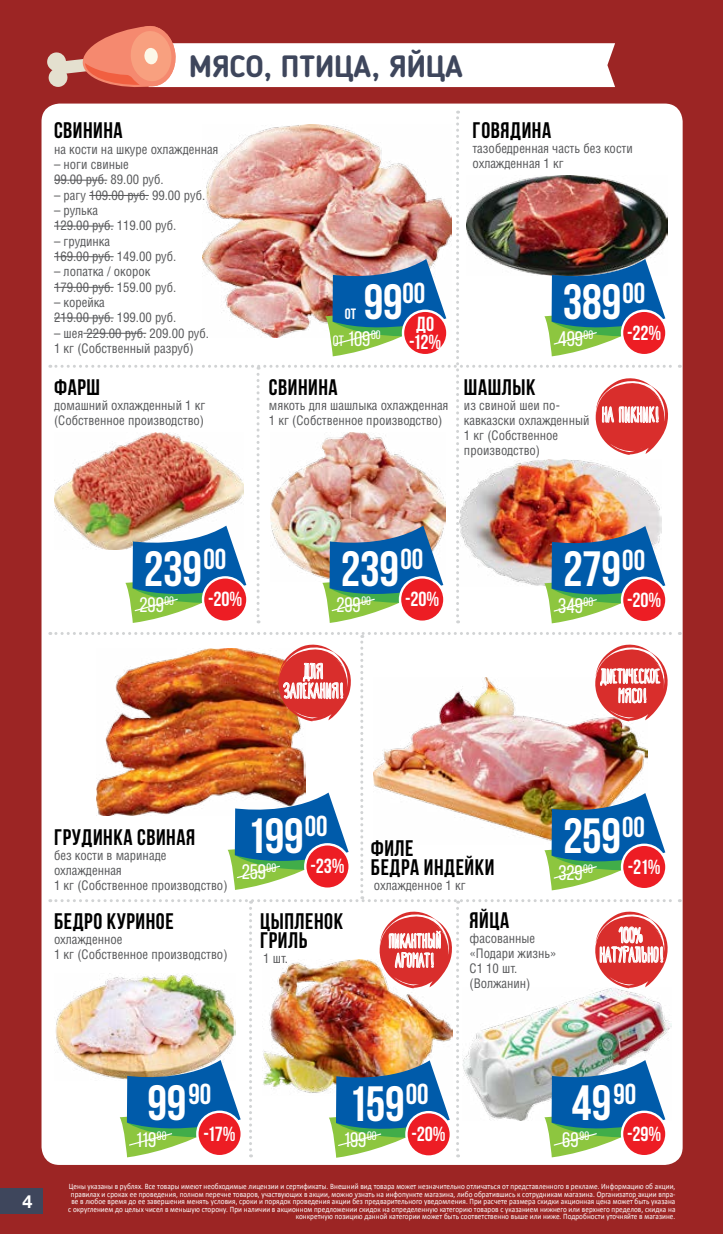
<style>
.page{position:relative;width:723px;height:1234px;background:#fff}
.page>*{position:absolute;margin:0;border:0;box-sizing:border-box;transform-origin:0 0}
.t1{font:700 49.5px "Bebas Neue";letter-spacing:-.005em;color:#fff}
.t2{font:700 30px "Blogger Sans";color:#3e465c}
.t3{font:700 22.5px/19.5px "Bebas Neue";letter-spacing:.025em;color:#000}
.t4{font:21px "Bebas Neue";color:#fff}
.t5{font:condensed 21px/19.5px "Happy Fox";color:#fff;text-align:center}
.t6{font:700 20.4px/18px "Bebas Neue";color:#fff;text-align:center}
.t7{font:condensed 19.5px/19.5px "Happy Fox";color:#fff;text-align:center}
.t8{font:18px "Helvetica 7 Bold";color:#fff}
.t9{font:700 15px "Bebas Neue";color:#fff}
.t10{font:12.75px/15px "AG Letterica Condensed C";color:#58595b}
.t11{font:8.25px/7.5px "Calibri";letter-spacing:.01em;color:#fff;text-align:right;scale:.87 1}
.s1{font-size:15px}
.s2{font-family:"Engine";font-stretch:normal}
</style>
<div class="page">
<div style="left:0;top:0;width:723px;height:1233px;background:#9c2524"></div>
<div style="left:0;top:1187px;width:43px;height:26px;background:#3e465c"></div>
<svg style="left:47px;top:26px;width:568px;height:62px"></svg>
<div style="left:42px;top:103px;width:641px;height:1061px;background:#fff;border-radius:18px"></div>
<img style="left:50px;top:632px;width:630px;height:525px">
<img style="left:50px;top:111px;width:630px;height:512px">
<h2 class="t2" style="left:189px;top:48px;width:275px">МЯСО, ПТИЦА, ЯЙЦА</h2>
<h3 class="t3" style="left:54px;top:121px;width:70px">Свинина</h3>
<h3 class="t10" style="left:54px;top:141px;width:166px">на кости на шкуре охлажденная</h3>
<h3 class="t10" style="left:54px;top:157px;width:111px">– ноги свиные<br>99.00 руб. 89.00 руб.</h3>
<h3 class="t10" style="left:54px;top:187px;width:153px">– рагу 109.00 руб. 99.00 руб.</h3>
<h3 class="t10" style="left:54px;top:202px;width:124px">– рулька<br>129.00 руб. 119.00 руб.</h3>
<h3 class="t10" style="left:54px;top:233px;width:124px">– грудинка<br>169.00 руб. 149.00 руб.</h3>
<h3 class="t10" style="left:54px;top:264px;width:124px">– лопатка / окорок<br>179.00 руб. 159.00 руб.</h3>
<h3 class="t10" style="left:54px;top:294px;width:124px">– корейка<br>219.00 руб. 199.00 руб.</h3>
<h3 class="t10" style="left:54px;top:325px;width:157px">– шея 229.00 руб. 209.00 руб.<br>1 кг (Собственный разруб)</h3>
<h3 class="t3" style="left:472px;top:121px;width:80px">Говядина</h3>
<h3 class="t10" style="left:472px;top:141px;width:162px">тазобедренная часть без кости охлажденная 1 кг</h3>
<h1 class="t1" style="left:364px;top:275px;width:63px">99<sup>00</sup></h1>
<h3 class="t4" style="left:333px;top:327px;width:50px"><span class="s1">От</span> 109<sup>00</sup></h3>
<h3 class="t9" style="left:345px;top:306px;width:13px">От</h3>
<h3 class="t6" style="left:409px;top:314px;width:34px">до -12%</h3>
<h1 class="t1" style="left:563px;top:275px;width:84px">389<sup>00</sup></h1>
<h3 class="t4" style="left:558px;top:327px;width:37px">499<sup>00</sup></h3>
<h3 class="t6" style="left:627px;top:323px;width:36px">-22%</h3>
<h3 class="t3" style="left:54px;top:376px;width:47px">Фарш</h3>
<h3 class="t10" style="left:54px;top:397px;width:153px">домашний охлажденный 1 кг (Собственное производство)</h3>
<h3 class="t3" style="left:269px;top:376px;width:70px">Свинина</h3>
<h3 class="t10" style="left:269px;top:397px;width:181px">мякоть для шашлыка охлажденная<br>1 кг (Собственное производство)</h3>
<h3 class="t3" style="left:464px;top:377px;width:73px">Шашлык</h3>
<h3 class="t10" style="left:464px;top:398px;width:127px">из свиной шеи по&shy;кавказски охлажденный<br>1 кг (Собственное производство)</h3>
<h3 class="t5" style="left:602px;top:403px;width:59px">На пикник!</h3>
<h1 class="t1" style="left:144px;top:541px;width:84px">239<sup>00</sup></h1>
<h3 class="t4" style="left:139px;top:593px;width:36px">299<sup>00</sup></h3>
<h3 class="t6" style="left:208px;top:590px;width:36px">-20%</h3>
<h1 class="t1" style="left:341px;top:541px;width:84px">239<sup>00</sup></h1>
<h3 class="t4" style="left:336px;top:593px;width:36px">299<sup>00</sup></h3>
<h3 class="t6" style="left:405px;top:590px;width:36px">-20%</h3>
<h1 class="t1" style="left:563px;top:542px;width:84px">279<sup>00</sup></h1>
<h3 class="t4" style="left:558px;top:594px;width:37px">349<sup>00</sup></h3>
<h3 class="t6" style="left:627px;top:590px;width:36px">-20%</h3>
<h3 class="t5" style="left:283px;top:660px;width:62px">Для запекания!</h3>
<h3 class="t7" style="left:600px;top:665px;width:61px">Диетическое мясо!</h3>
<h3 class="t3" style="left:54px;top:826px;width:143px">Грудинка свиная</h3>
<h3 class="t10" style="left:54px;top:847px;width:175px">без кости в маринаде охлажденная<br>1 кг (Собственное производство)</h3>
<h3 class="t3" style="left:54px;top:910px;width:121px">Бедро куриное</h3>
<h3 class="t10" style="left:54px;top:931px;width:175px">охлажденное<br>1 кг (Собственное производство)</h3>
<h1 class="t1" style="left:247px;top:808px;width:82px">199<sup>00</sup></h1>
<h3 class="t4" style="left:242px;top:860px;width:36px">259<sup>00</sup></h3>
<h3 class="t6" style="left:310px;top:856px;width:36px">-23%</h3>
<h3 class="t3" style="left:260px;top:910px;width:85px">Цыпленок гриль</h3>
<h3 class="t10" style="left:263px;top:950px;width:26px">1 шт.</h3>
<h3 class="t3" style="left:371px;top:837px;width:125px">Филе<br>бедра индейки</h3>
<h3 class="t10" style="left:374px;top:877px;width:93px">охлажденное 1 кг</h3>
<h1 class="t1" style="left:563px;top:808px;width:83px">259<sup>00</sup></h1>
<h3 class="t4" style="left:558px;top:861px;width:36px">329<sup>00</sup></h3>
<h3 class="t6" style="left:628px;top:857px;width:34px">-21%</h3>
<h3 class="t3" style="left:470px;top:910px;width:41px">Яйца</h3>
<h3 class="t10" style="left:470px;top:930px;width:88px">фасованные «Подари жизнь»<br>С1 10 шт. (Волжанин)</h3>
<h3 class="t7" style="left:388px;top:929px;width:54px">Пикантный аромат!</h3>
<h3 class="t5" style="left:599px;top:924px;width:66px">100<span class="s2">% </span>натурально!</h3>
<h3 class="t8" style="left:23px;top:1190px;width:12px">4</h3>
<h1 class="t1" style="left:147px;top:1075px;width:65px">99<sup>90</sup></h1>
<h3 class="t4" style="left:135px;top:1127px;width:33px">119<sup>90</sup></h3>
<h3 class="t6" style="left:203px;top:1124px;width:34px">-17%</h3>
<h1 class="t1" style="left:348px;top:1075px;width:82px">159<sup>00</sup></h1>
<h3 class="t4" style="left:343px;top:1128px;width:35px">199<sup>00</sup></h3>
<h3 class="t6" style="left:411px;top:1124px;width:36px">-20%</h3>
<h1 class="t1" style="left:572px;top:1075px;width:66px">49<sup>90</sup></h1>
<h3 class="t4" style="left:562px;top:1127px;width:28px">69<sup>90</sup></h3>
<h3 class="t6" style="left:627px;top:1124px;width:36px">-29%</h3>
<p class="t11" style="left:68px;top:1182px;width:699px">Цены указаны в рублях. Все товары имеют необходимые лицензии и сертификаты. Внешний вид товара может незначительно отличаться от представленного в рекламе. Информацию об акции, правилах и сроках ее проведения, полном перечне товаров, участвующих в акции, можно узнать на инфопункте магазина, либо обратившись к сотрудникам магазина. Организатор акции впра&shy;ве в любое время до ее завершения менять условия, сроки и порядок проведения акции без предварительного уведомления. При расчете размера скидки акционная цена может быть указана с округлением до целых чисел в меньшую сторону. При наличии в акционном предложении скидок на определенную категорию товаров с указанием нижнего или верхнего пределов, скидка на конкретную позицию данной категории может быть соответственно выше или ниже. Подробности уточняйте в магазине.</p>
</div>
